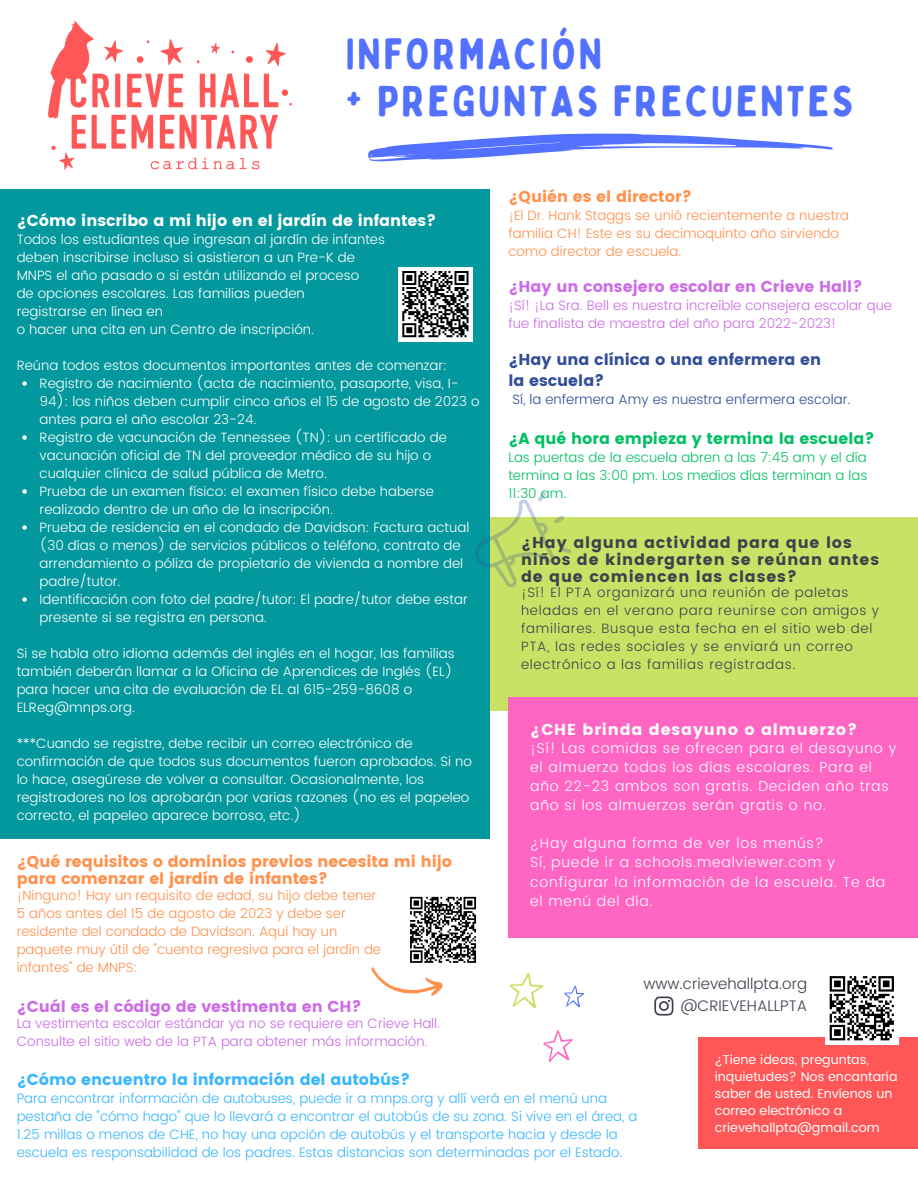
<style>
.page{position:relative;width:918px;height:1188px;background:#fff}
.page>*{position:absolute;margin:0;border:0;box-sizing:border-box;transform-origin:0 0}
.t1{font:43.5px/47.2px "Bobby Jones Soft";letter-spacing:.06em;color:#5271ff}
.t2{font:15.75px/16.8px "Poppins";color:#ff914d}
.t3{font:15.75px/16.8px "Poppins";letter-spacing:.055em;color:#3c414d}
.t4{font:15.75px "Poppins";color:#cb6ce6}
.t5{font:15.75px "Poppins";color:#fff}
.t6{font:15.75px/21.3px "Poppins";color:#314d99}
.t7{font:15.75px "Poppins";color:#38b6ff}
.t8{font:15.75px "Poppins";color:#00bf63}
.t9{font:15.75px "Poppins";letter-spacing:.055em;color:#fff}
.t10{font:300 15.3px/22.5px "Poppins";color:#3c414d;text-align:right}
.t11{font:300 14.25px/19.2px "Poppins";letter-spacing:.055em;color:#fff}
.t12{font:300 13.5px/18px "Poppins";color:#fff}
.t13{font:300 13.5px/18px "Poppins";color:#38b6ff}
.t14{font:300 13.5px/18px "Poppins";color:#ff914d}
.t15{font:300 13.5px/18px "Poppins";color:#cb6ce6}
.t16{font:300 13.5px/18px "Poppins";letter-spacing:.055em;color:#3c414d}
.t17{font:300 13.5px/18px "Poppins";color:#00bf63;text-align:justify}
.t18{font:300 13.5px "Poppins";color:#314d99}
.t19{font:12.75px/17px "Poppins";color:#fff}
</style>
<div class="page">
<div style="left:459px;top:518px;width:459px;height:193px;background:#c9e265"></div>
<div style="left:0;top:189px;width:490px;height:650px;background:#03989e"></div>
<div style="left:508px;top:697px;width:410px;height:241px;background:#ff66c4"></div>
<div style="left:699px;top:1037px;width:219px;height:112px;background:#ff5757"></div>
<svg style="left:543px;top:1030px;width:30px;height:32px"></svg>
<svg style="left:509px;top:972px;width:35px;height:37px"></svg>
<svg style="left:564px;top:985px;width:21px;height:23px"></svg>
<svg style="left:475px;top:492px;width:96px;height:95px"></svg>
<svg style="left:368px;top:134px;width:466px;height:28px"></svg>
<div style="left:825px;top:972px;width:73px;height:73px;background:#fff"></div>
<svg style="left:829px;top:976px;width:65px;height:65px"></svg>
<svg style="left:22px;top:381px;width:5px;height:5px"></svg>
<svg style="left:22px;top:435px;width:5px;height:5px"></svg>
<svg style="left:22px;top:489px;width:5px;height:5px"></svg>
<svg style="left:22px;top:525px;width:5px;height:5px"></svg>
<svg style="left:22px;top:597px;width:5px;height:5px"></svg>
<div style="left:398px;top:267px;width:75px;height:74px;background:#fff"></div>
<svg style="left:402px;top:271px;width:67px;height:67px"></svg>
<svg style="left:371px;top:896px;width:106px;height:100px"></svg>
<img style="left:48px;top:22px;width:243px;height:147px">
<svg style="left:654px;top:996px;width:19px;height:20px"></svg>
<h1 class="t1" style="left:346px;top:31px;width:510px">INFORMACIÓN<br>+ PREGUNTAS FRECUENTES</h1>
<p class="t5" style="left:17px;top:211px;width:421px">¿Cómo inscribo a mi hijo en el jardín de infantes?</p>
<p class="t12" style="left:17px;top:230px;width:370px">Todos los estudiantes que ingresan al jardín de infantes deben inscribirse incluso si asistieron a un Pre-K de MNPS el año pasado o si están utilizando el proceso<br>de opciones escolares. Las familias pueden<br>registrarse en línea en<br>o hacer una cita en un Centro de inscripción.</p>
<p class="t12" style="left:17px;top:356px;width:432px">Reúna todos estos documentos importantes antes de comenzar:</p>
<p class="t12" style="left:40px;top:374px;width:441px">Registro de nacimiento (acta de nacimiento, pasaporte, visa, I-94): los niños deben cumplir cinco años el 15 de agosto de 2023 o antes para el año escolar 23-24.<br>Registro de vacunación de Tennessee (TN): un certificado de vacunación oficial de TN del proveedor médico de su hijo o cualquier clínica de salud pública de Metro.<br>Prueba de un examen físico: el examen físico debe haberse realizado dentro de un año de la inscripción.<br>Prueba de residencia en el condado de Davidson: Factura actual (30 días o menos) de servicios públicos o teléfono, contrato de arrendamiento o póliza de propietario de vivienda a nombre del padre/tutor.<br>Identificación con foto del padre/tutor: El padre/tutor debe estar presente si se registra en persona.</p>
<p class="t12" style="left:17px;top:644px;width:440px">Si se habla otro idioma además del inglés en el hogar, las familias también deberán llamar a la Oficina de Aprendices de Inglés (EL) para hacer una cita de evaluación de EL al 615-259-8608 o ELReg@mnps.org.</p>
<p class="t12" style="left:17px;top:734px;width:457px">***Cuando se registre, debe recibir un correo electrónico de confirmación de que todos sus documentos fueron aprobados. Si no lo hace, asegúrese de volver a consultar. Ocasionalmente, los registradores no los aprobarán por varias razones (no es el papeleo correcto, el papeleo aparece borroso, etc.)</p>
<p class="t2" style="left:17px;top:854px;width:437px">¿Qué requisitos o dominios previos necesita mi hijo para comenzar el jardín de infantes?</p>
<p class="t14" style="left:17px;top:886px;width:366px">¡Ninguno! Hay un requisito de edad, su hijo debe tener 5 años antes del 15 de agosto de 2023 y debe ser residente del condado de Davidson. Aquí hay un paquete muy útil de "cuenta regresiva para el jardín de infantes" de MNPS:</p>
<p class="t2" style="left:508px;top:188px;width:185px">¿Quién es el director?</p>
<p class="t14" style="left:508px;top:206px;width:342px">¡El Dr. Hank Staggs se unió recientemente a nuestra familia CH! Este es su decimoquinto año sirviendo como director de escuela.</p>
<p class="t4" style="left:508px;top:278px;width:356px">¿Hay un consejero escolar en Crieve Hall?</p>
<p class="t15" style="left:508px;top:297px;width:385px">¡Sí! ¡La Sra. Bell es nuestra increíble consejera escolar que fue finalista de maestra del año para 2022-2023!</p>
<p class="t6" style="left:508px;top:349px;width:314px">¿Hay una clínica o una enfermera en la escuela?</p>
<p class="t18" style="left:512px;top:392px;width:339px">Sí, la enfermera Amy es nuestra enfermera escolar.</p>
<p class="t8" style="left:508px;top:429px;width:368px">¿A qué hora empieza y termina la escuela?</p>
<p class="t17" style="left:508px;top:448px;width:361px">Las puertas de la escuela abren a las 7:45 am y el día termina a las 3:00 pm. Los medios días terminan a las 11:30 am.</p>
<p class="t3" style="left:521px;top:534px;width:360px">¿Hay alguna actividad para que los niños de kindergarten se reúnan antes de que comiencen las clases?</p>
<p class="t16" style="left:521px;top:584px;width:360px">¡Sí! El PTA organizará una reunión de paletas heladas en el verano para reunirse con amigos y familiares. Busque esta fecha en el sitio web del PTA, las redes sociales y se enviará un correo electrónico a las familias registradas.</p>
<p class="t9" style="left:530px;top:720px;width:329px">¿CHE brinda desayuno o almuerzo?</p>
<p class="t11" style="left:530px;top:738px;width:368px">¡Sí! Las comidas se ofrecen para el desayuno y el almuerzo todos los días escolares. Para el año 22-23 ambos son gratis. Deciden año tras año si los almuerzos serán gratis o no.</p>
<p class="t11" style="left:530px;top:834px;width:357px">¿Hay alguna forma de ver los menús?<br>Sí, puede ir a schools.mealviewer.com y configurar la información de la escuela. Te da el menú del día.</p>
<p class="t10" style="left:643px;top:972px;width:165px">www.crievehallpta.org @CRIEVEHALLPTA</p>
<p class="t19" style="left:715px;top:1051px;width:184px">¿Tiene ideas, preguntas, inquietudes? Nos encantaría saber de usted. Envíenos un correo electrónico a crievehallpta@gmail.com</p>
<p class="t4" style="left:17px;top:997px;width:347px">¿Cuál es el código de vestimenta en CH?</p>
<p class="t15" style="left:17px;top:1014px;width:425px">La vestimenta escolar estándar ya no se requiere en Crieve Hall.<br>Consulte el sitio web de la PTA para obtener más información.</p>
<p class="t7" style="left:17px;top:1071px;width:395px">¿Cómo encuentro la información del autobús?</p>
<p class="t13" style="left:17px;top:1090px;width:622px">Para encontrar información de autobuses, puede ir a mnps.org y allí verá en el menú una pestaña de "cómo hago" que lo llevará a encontrar el autobús de su zona. Si vive en el área, a 1.25 millas o menos de CHE, no hay una opción de autobús y el transporte hacia y desde la escuela es responsabilidad de los padres. Estas distancias son determinadas por el Estado.</p>
</div>
